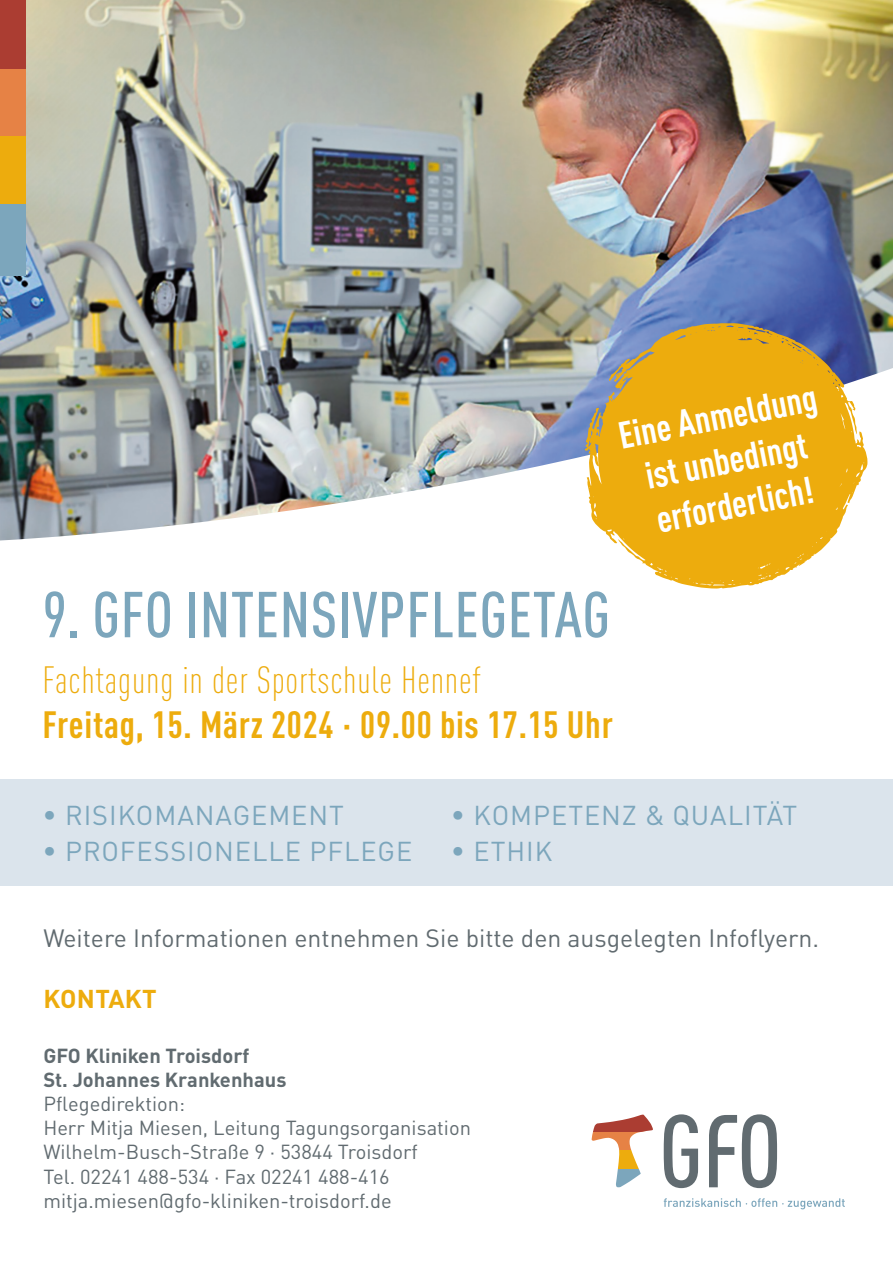
<style>
.page{position:relative;width:893px;height:1263px;background:#fff}
.page>*{position:absolute;margin:0;border:0;box-sizing:border-box;transform-origin:0 0}
.t1{font:500 condensed 63.75px "DIN Pro";letter-spacing:.01em;color:#7ca6bc}
.t2{font:700 condensed 37.5px "DIN Pro";letter-spacing:.02em;color:#edac0d}
.t3{font:300 condensed 37.5px "DIN Pro";letter-spacing:.02em;color:#edac0d}
.t4{font:700 condensed 37.35px/44.8px "DIN Pro";color:#fff;text-align:center}
.t5{font:27px "DIN Pro";letter-spacing:.035em;color:#7ca6bc}
.t6{font:700 25.5px "DIN Pro";letter-spacing:.01em;color:#edac0d}
.t7{font:24.75px "DIN Pro";color:#616b70}
.t8{font:20.1px/24.2px "DIN Pro";color:#616b70}
.t9{font:700 20.1px/24.2px "DIN Pro";color:#616b70}
</style>
<div class="page">
<div style="left:0;top:779px;width:893px;height:106px;background:#dbe4ec"></div>
<svg style="left:664px;top:1198px;width:181px;height:11px"></svg>
<svg style="left:616px;top:1169px;width:25px;height:18px"></svg>
<svg style="left:617px;top:1150px;width:22px;height:19px"></svg>
<svg style="left:591px;top:1131px;width:55px;height:19px"></svg>
<svg style="left:593px;top:1114px;width:60px;height:17px"></svg>
<svg style="left:664px;top:1114px;width:113px;height:74px"></svg>
<img style="left:0;top:0;width:893px;height:540px">
<div style="left:0;top:204px;width:26px;height:72px;background:#7ca6bc"></div>
<div style="left:0;top:136px;width:26px;height:68px;background:#edac0d"></div>
<div style="left:0;top:68px;width:26px;height:68px;background:#e68245"></div>
<div style="left:0;top:0;width:26px;height:68px;background:#ab3d32"></div>
<svg style="left:585px;top:323px;width:282px;height:266px;background:#e0b13f"></svg>
<h3 class="t4" style="left:614px;top:411px;width:203px;rotate:-11deg">Eine Anmeldung ist unbedingt erforderlich!</h3>
<h1 class="t1" style="left:43px;top:569px;width:569px">9. GFO INTENSIVPFLEGETAG</h1>
<h2 class="t3" style="left:43px;top:654px;width:440px">Fachtagung in der Sportschule Hennef</h2>
<h2 class="t2" style="left:43px;top:697px;width:572px">Freitag, 15. März 2024 · 09.00 bis 17.15 Uhr</h2>
<h3 class="t5" style="left:43px;top:794px;width:303px">• RISIKOMANAGEMENT</h3>
<h3 class="t5" style="left:43px;top:830px;width:371px">• PROFESSIONELLE PFLEGE</h3>
<h3 class="t5" style="left:451px;top:794px;width:348px">• KOMPETENZ &amp; QUALITÄT</h3>
<h3 class="t5" style="left:451px;top:830px;width:103px">• ETHIK</h3>
<p class="t7" style="left:43px;top:919px;width:777px">Weitere Informationen entnehmen Sie bitte den ausgelegten Infoflyern.</p>
<p class="t6" style="left:43px;top:979px;width:115px">KONTAKT</p>
<p class="t9" style="left:43px;top:1042px;width:245px">GFO Kliniken Troisdorf<br>St. Johannes Krankenhaus</p>
<p class="t8" style="left:43px;top:1090px;width:429px">Pflegedirektion:<br>Herr Mitja Miesen, Leitung Tagungsorganisation Wilhelm-Busch-Straße 9 · 53844 Troisdorf<br>Tel. 02241 488-534 · Fax 02241 488-416 mitja.miesen@gfo-kliniken-troisdorf.de</p>
</div>
